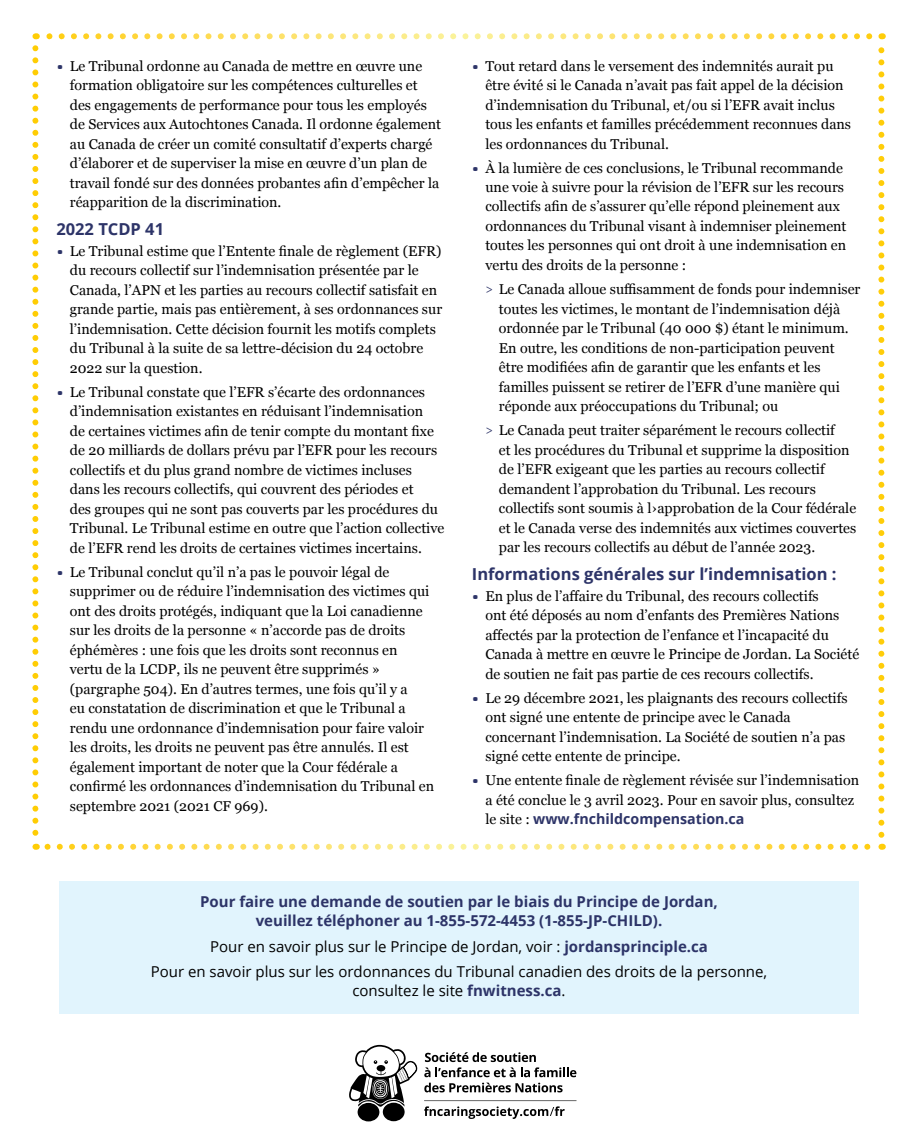
<style>
.page{position:relative;width:918px;height:1143px;background:#fff}
.page>*{position:absolute;margin:0;border:0;box-sizing:border-box;transform-origin:0 0}
.t1{font:700 16.5px "Open Sans";color:#2d3468}
.t2{font:15px/25.5px "Open Sans";color:#000;text-align:center}
.t3{font:700 15px/18.8px "Open Sans";color:#2d3468;text-align:center}
.t4{font:14.25px/19.5px "Georgia";color:#000}
.t5{font:700 14.25px "Open Sans";color:#2d3468}
.s1{font-family:"Signika";font-weight:700;color:#2d3468}
.s2{font-size:12px;color:#2d3468}
.s3{font-family:"Georgia";font-weight:400;color:#000}
.s4{font-weight:700;color:#2d3468}
</style>
<div class="page">
<svg style="left:47px;top:844px;width:824px;height:6px"></svg>
<svg style="left:32px;top:48px;width:6px;height:802px"></svg>
<svg style="left:878px;top:33px;width:6px;height:802px"></svg>
<svg style="left:35px;top:33px;width:834px;height:6px"></svg>
<div style="left:59px;top:881px;width:800px;height:133px;background:#e1f4fd"></div>
<div style="left:358px;top:1103px;width:21px;height:18px;background:#000;border-radius:50%"></div>
<div style="left:383px;top:1103px;width:22px;height:18px;background:#000;border-radius:50%"></div>
<svg style="left:349px;top:1045px;width:68px;height:62px"></svg>
<svg style="left:424px;top:1052px;width:152px;height:25px"></svg>
<svg style="left:424px;top:1083px;width:139px;height:9px"></svg>
<svg style="left:424px;top:1100px;width:153px;height:19px"></svg>
<p class="t4" style="left:70px;top:55px;width:373px;text-indent:-13px"><span class="s1">•</span> Le Tribunal ordonne au Canada de mettre en œuvre une formation obligatoire sur les compétences culturelles et des engagements de performance pour tous les employés de Services aux Autochtones Canada. Il ordonne également au Canada de créer un comité consultatif d’experts chargé d’élaborer et de superviser la mise en œuvre d’un plan de travail fondé sur des données probantes afin d’empêcher la réapparition de la discrimination.</p>
<p class="t1" style="left:56px;top:217px;width:109px">2022 TCDP 41</p>
<p class="t4" style="left:70px;top:241px;width:374px;text-indent:-13px"><span class="s1">•</span> Le Tribunal estime que l’Entente finale de règlement (EFR) du recours collectif sur l’indemnisation présentée par le Canada, l’APN et les parties au recours collectif satisfait en grande partie, mais pas entièrement, à ses ordonnances sur l’indemnisation. Cette décision fournit les motifs complets du Tribunal à la suite de sa lettre-décision du 24 octobre 2022 sur la question.</p>
<p class="t4" style="left:70px;top:382px;width:376px;text-indent:-13px"><span class="s1">•</span> Le Tribunal constate que l’EFR s’écarte des ordonnances d’indemnisation existantes en réduisant l’indemnisation<br>de certaines victimes afin de tenir compte du montant fixe de 20 milliards de dollars prévu par l’EFR pour les recours collectifs et du plus grand nombre de victimes incluses dans les recours collectifs, qui couvrent des périodes et<br>des groupes qui ne sont pas couverts par les procédures du Tribunal. Le Tribunal estime en outre que l’action collective de l’EFR rend les droits de certaines victimes incertains.</p>
<p class="t4" style="left:70px;top:562px;width:366px;text-indent:-13px"><span class="s1">•</span> Le Tribunal conclut qu’il n’a pas le pouvoir légal de supprimer ou de réduire l’indemnisation des victimes qui ont des droits protégés, indiquant que la Loi canadienne sur les droits de la personne « n’accorde pas de droits éphémères : une fois que les droits sont reconnus en<br>vertu de la LCDP, ils ne peuvent être supprimés » (pargraphe 504). En d’autres termes, une fois qu’il y a<br>eu constatation de discrimination et que le Tribunal a rendu une ordonnance d’indemnisation pour faire valoir les droits, les droits ne peuvent pas être annulés. Il est également important de noter que la Cour fédérale a confirmé les ordonnances d’indemnisation du Tribunal en septembre 2021 (2021 CF 969).</p>
<p class="t4" style="left:485px;top:55px;width:367px;text-indent:-13px"><span class="s1">•</span> Tout retard dans le versement des indemnités aurait pu être évité si le Canada n’avait pas fait appel de la décision d’indemnisation du Tribunal, et/ou si l’EFR avait inclus tous les enfants et familles précédemment reconnues dans les ordonnances du Tribunal.</p>
<p class="t4" style="left:485px;top:157px;width:363px;text-indent:-13px"><span class="s1">•</span> À la lumière de ces conclusions, le Tribunal recommande une voie à suivre pour la révision de l’EFR sur les recours collectifs afin de s’assurer qu’elle répond pleinement aux ordonnances du Tribunal visant à indemniser pleinement toutes les personnes qui ont droit à une indemnisation en vertu des droits de la personne :</p>
<p class="t4" style="left:499px;top:279px;width:363px;text-indent:-14px"><span class="s2">&gt;</span> Le Canada alloue suffisamment de fonds pour indemniser toutes les victimes, le montant de l’indemnisation déjà ordonnée par le Tribunal (40 000 $) étant le minimum.<br>En outre, les conditions de non-participation peuvent être modifiées afin de garantir que les enfants et les familles puissent se retirer de l’EFR d’une manière qui réponde aux préoccupations du Tribunal; ou</p>
<p class="t4" style="left:499px;top:420px;width:359px;text-indent:-14px"><span class="s2">&gt;</span> Le Canada peut traiter séparément le recours collectif<br>et les procédures du Tribunal et supprime la disposition de l’EFR exigeant que les parties au recours collectif demandent l’approbation du Tribunal. Les recours collectifs sont soumis à l›approbation de la Cour fédérale et le Canada verse des indemnités aux victimes couvertes par les recours collectifs au début de l’année 2023.</p>
<p class="t1" style="left:472px;top:562px;width:366px">Informations générales sur l’indemnisation :</p>
<p class="t4" style="left:485px;top:586px;width:375px;text-indent:-13px"><span class="s1">•</span> En plus de l’affaire du Tribunal, des recours collectifs<br>ont été déposés au nom d’enfants des Premières Nations affectés par la protection de l’enfance et l’incapacité du Canada à mettre en œuvre le Principe de Jordan. La Société de soutien ne fait pas partie de ces recours collectifs.</p>
<p class="t4" style="left:485px;top:688px;width:364px;text-indent:-13px"><span class="s1">•</span> Le 29 décembre 2021, les plaignants des recours collectifs ont signé une entente de principe avec le Canada concernant l’indemnisation. La Société de soutien n’a pas signé cette entente de principe.</p>
<p class="t4" style="left:472px;top:770px;width:389px;text-align:center"><span class="s1">•</span> Une entente finale de règlement révisée sur l’indemnisation a été conclue le 3 avril 2023. Pour en savoir plus, consultez</p>
<p class="t5" style="left:485px;top:809px;width:261px"><span class="s3">le site :</span> www.fnchildcompensation.ca</p>
<p class="t3" style="left:200px;top:892px;width:519px">Pour faire une demande de soutien par le biais du Principe de Jordan, veuillez téléphoner au 1‑855‑572‑4453 (1‑855‑JP‑CHILD).</p>
<p class="t2" style="left:151px;top:933px;width:618px">Pour en savoir plus sur le Principe de Jordan, voir : <span class="s4">jordansprinciple.ca<br></span>Pour en savoir plus sur les ordonnances du Tribunal canadien des droits de la personne,</p>
<p class="t2" style="left:352px;top:977px;width:215px">consultez le site <span class="s4">fnwitness.ca</span>.</p>
</div>
